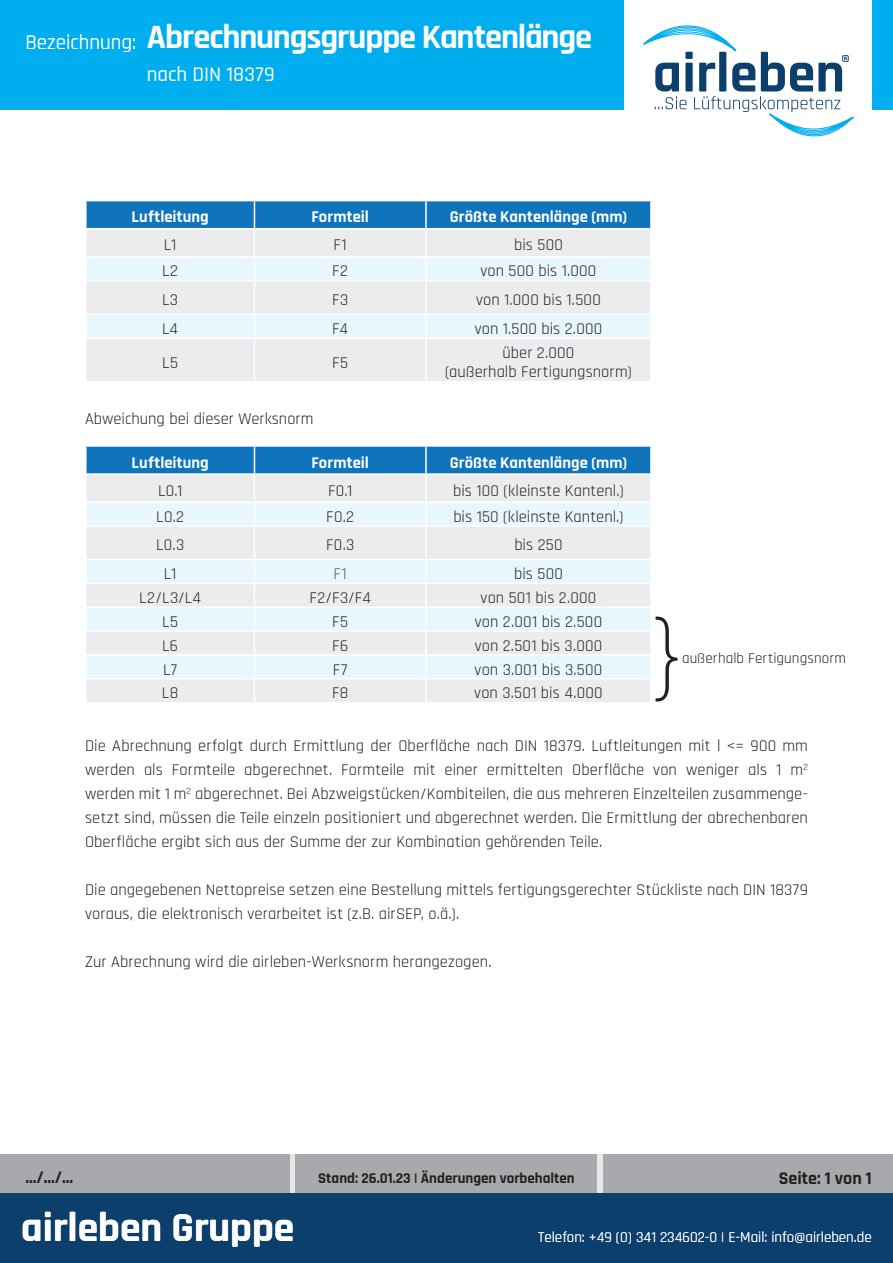
<style>
.page{position:relative;width:893px;height:1263px;background:#fff}
.page>*{position:absolute;margin:0;border:0;box-sizing:border-box;transform-origin:0 0}
.Text{font:300 114px "Rajdhani";color:#231f20}
.t1{font:700 41.55px "Rajdhani";color:#fff}
.t2{font:700 34.5px "Rajdhani";letter-spacing:-.035em;color:#fff}
.t3{font:21px "Rajdhani";color:#fff}
.t4{font:500 21px "Rajdhani";color:#fff}
.t5{font:700 18px "Rajdhani";color:#231f20}
.Text-2{font:16.5px/24px "Rajdhani";letter-spacing:.005em;color:#231f20;text-align:justify}
.Text-3{font:700 16.5px "Rajdhani";letter-spacing:.005em;color:#fff}
.Text-4{font:16.5px "Rajdhani";color:#57585a}
.t6{font:15px "Rajdhani";color:#fff}
.t7{font:700 15px "Rajdhani";color:#231f20}
.Text-5{font:15px "Rajdhani";letter-spacing:.005em;color:#231f20}
</style>
<div class="page">
<div style="left:0;top:0;width:893px;height:109px;background:#00aeef"></div>
<div style="left:625px;top:0;width:247px;height:149px;background:#fff"></div>
<svg style="left:643px;top:26px;width:210px;height:110px"></svg>
<div style="left:0;top:1193px;width:893px;height:70px;background:#0c3f6c"></div>
<div style="left:604px;top:1154px;width:289px;height:39px;background:#a8a9ad"></div>
<div style="left:296px;top:1154px;width:301px;height:39px;background:#a8a9ad"></div>
<div style="left:0;top:1154px;width:289px;height:39px;background:#a8a9ad"></div>
<div style="left:87px;top:339px;width:563px;height:42px;background:#ececee"></div>
<svg style="left:87px;top:281px;width:563px;height:56px;background:#eaf0f4"></svg>
<svg style="left:86px;top:201px;width:565px;height:79px;background:#a1c7e2"></svg>
<hr style="left:426px;top:256px;width:226px;height:2px;background:#fff">
<hr style="left:425px;top:258px;width:2px;height:22px;background:#fff">
<hr style="left:650px;top:258px;width:2px;height:22px;background:#fff">
<hr style="left:254px;top:281px;width:1px;height:32px;background:#fff">
<hr style="left:425px;top:281px;width:2px;height:32px;background:#fff">
<hr style="left:85px;top:313px;width:169px;height:2px;background:#fff">
<hr style="left:254px;top:313px;width:172px;height:2px;background:#fff">
<svg style="left:254px;top:315px;width:1px;height:22px"></svg>
<hr style="left:426px;top:313px;width:226px;height:2px;background:#fff">
<hr style="left:425px;top:315px;width:2px;height:22px;background:#fff">
<hr style="left:254px;top:339px;width:1px;height:42px;background:#fff">
<hr style="left:425px;top:339px;width:2px;height:42px;background:#fff">
<div style="left:87px;top:680px;width:563px;height:22px;background:#ececee"></div>
<svg style="left:87px;top:527px;width:563px;height:151px;background:#eaf0f5"></svg>
<svg style="left:86px;top:446px;width:565px;height:79px;background:#a1c7e2"></svg>
<hr style="left:426px;top:501px;width:226px;height:2px;background:#fff">
<hr style="left:425px;top:503px;width:2px;height:22px;background:#fff">
<hr style="left:650px;top:503px;width:2px;height:22px;background:#fff">
<hr style="left:254px;top:527px;width:1px;height:32px;background:#fff">
<hr style="left:425px;top:527px;width:2px;height:32px;background:#fff">
<hr style="left:85px;top:559px;width:169px;height:1px;background:#fff">
<hr style="left:254px;top:559px;width:172px;height:1px;background:#fff">
<hr style="left:426px;top:559px;width:226px;height:1px;background:#fff">
<hr style="left:425px;top:560px;width:2px;height:23px;background:#fff">
<hr style="left:85px;top:583px;width:169px;height:1px;background:#fff">
<hr style="left:254px;top:583px;width:172px;height:1px;background:#fff">
<hr style="left:426px;top:583px;width:226px;height:1px;background:#fff">
<hr style="left:425px;top:584px;width:2px;height:22px;background:#fff">
<hr style="left:85px;top:606px;width:169px;height:2px;background:#fff">
<hr style="left:254px;top:606px;width:172px;height:2px;background:#fff">
<hr style="left:426px;top:606px;width:226px;height:2px;background:#fff">
<hr style="left:425px;top:608px;width:2px;height:22px;background:#fff">
<hr style="left:85px;top:630px;width:169px;height:2px;background:#fff">
<hr style="left:254px;top:630px;width:172px;height:2px;background:#fff">
<hr style="left:426px;top:630px;width:226px;height:2px;background:#fff">
<hr style="left:425px;top:632px;width:2px;height:22px;background:#fff">
<hr style="left:85px;top:654px;width:169px;height:2px;background:#fff">
<hr style="left:254px;top:654px;width:172px;height:2px;background:#fff">
<hr style="left:426px;top:654px;width:226px;height:2px;background:#fff">
<hr style="left:425px;top:656px;width:2px;height:22px;background:#fff">
<svg style="left:254px;top:560px;width:1px;height:142px"></svg>
<hr style="left:425px;top:679px;width:2px;height:23px;background:#fff">
<p class="t3" style="left:26px;top:31px;width:112px">Bezeichnung:</p>
<p class="t2" style="left:147px;top:16px;width:447px">Abrechnungsgruppe Kantenlänge</p>
<p class="t4" style="left:147px;top:62px;width:130px">nach DIN 18379</p>
<p class="Text-3" style="left:131px;top:207px;width:79px">Luftleitung</p>
<p class="Text-3" style="left:311px;top:207px;width:59px">Formteil</p>
<p class="Text-3" style="left:450px;top:207px;width:179px">Größte Kantenlänge (mm)</p>
<p class="Text-2" style="left:164px;top:234px;width:14px">L1</p>
<p class="Text-2" style="left:334px;top:234px;width:15px">F1</p>
<p class="Text-2" style="left:514px;top:234px;width:50px">bis 500</p>
<p class="Text-2" style="left:162px;top:260px;width:17px">L2</p>
<p class="Text-2" style="left:332px;top:260px;width:17px">F2</p>
<p class="Text-2" style="left:480px;top:260px;width:117px">von 500 bis 1.000</p>
<p class="Text-2" style="left:162px;top:288px;width:18px">L3</p>
<p class="Text-2" style="left:332px;top:288px;width:18px">F3</p>
<p class="Text-2" style="left:476px;top:288px;width:126px">von 1.000 bis 1.500</p>
<p class="Text-2" style="left:162px;top:317px;width:18px">L4</p>
<p class="Text-2" style="left:332px;top:317px;width:17px">F4</p>
<p class="Text-2" style="left:475px;top:317px;width:129px">von 1.500 bis 2.000</p>
<p class="Text-2" style="left:162px;top:351px;width:17px">L5</p>
<p class="Text-2" style="left:332px;top:351px;width:17px">F5</p>
<p class="Text-2" style="left:502px;top:341px;width:73px">über 2.000</p>
<p class="Text-2" style="left:445px;top:361px;width:188px">(außerhalb Fertigungsnorm)</p>
<p class="Text-2" style="left:85px;top:407px;width:230px">Abweichung bei dieser Werksnorm</p>
<p class="Text-3" style="left:131px;top:452px;width:79px">Luftleitung</p>
<p class="Text-3" style="left:311px;top:452px;width:59px">Formteil</p>
<p class="Text-3" style="left:450px;top:452px;width:179px">Größte Kantenlänge (mm)</p>
<p class="Text-2" style="left:158px;top:479px;width:26px">L0.1</p>
<p class="Text-2" style="left:328px;top:479px;width:26px">F0.1</p>
<p class="Text-2" style="left:453px;top:479px;width:172px">bis 100 (kleinste Kantenl.)</p>
<p class="Text-2" style="left:156px;top:505px;width:29px">L0.2</p>
<p class="Text-2" style="left:326px;top:505px;width:29px">F0.2</p>
<p class="Text-2" style="left:453px;top:505px;width:172px">bis 150 (kleinste Kantenl.)</p>
<p class="Text-2" style="left:156px;top:534px;width:30px">L0.3</p>
<p class="Text-2" style="left:326px;top:534px;width:30px">F0.3</p>
<p class="Text-2" style="left:514px;top:534px;width:50px">bis 250</p>
<p class="Text-2" style="left:164px;top:562px;width:14px">L1</p>
<p class="Text-4" style="left:334px;top:564px;width:15px">F1</p>
<p class="Text-2" style="left:514px;top:562px;width:50px">bis 500</p>
<p class="Text-2" style="left:139px;top:586px;width:63px">L2/L3/L4</p>
<p class="Text-2" style="left:309px;top:586px;width:63px">F2/F3/F4</p>
<p class="Text-2" style="left:481px;top:586px;width:117px">von 501 bis 2.000</p>
<p class="Text-2" style="left:162px;top:610px;width:17px">L5</p>
<p class="Text-2" style="left:332px;top:610px;width:17px">F5</p>
<p class="Text-2" style="left:475px;top:610px;width:129px">von 2.001 bis 2.500</p>
<p class="Text-2" style="left:162px;top:634px;width:18px">L6</p>
<p class="Text-2" style="left:332px;top:634px;width:18px">F6</p>
<p class="Text-2" style="left:475px;top:634px;width:129px">von 2.501 bis 3.000</p>
<p class="Text-2" style="left:163px;top:658px;width:16px">L7</p>
<p class="Text-2" style="left:333px;top:658px;width:16px">F7</p>
<p class="Text-2" style="left:475px;top:658px;width:129px">von 3.001 bis 3.500</p>
<p class="Text-2" style="left:162px;top:682px;width:18px">L8</p>
<p class="Text-2" style="left:332px;top:682px;width:18px">F8</p>
<p class="Text-2" style="left:474px;top:682px;width:130px">von 3.501 bis 4.000</p>
<p class="Text" style="left:651px;top:590px;width:35px">}</p>
<p class="Text-5" style="left:682px;top:650px;width:165px">außerhalb Fertigungsnorm</p>
<p class="Text-2" style="left:85px;top:734px;width:724px">Die Abrechnung erfolgt durch Ermittlung der Oberfläche nach DIN 18379. Luftleitungen mit l &lt;= 900 mm werden als Formteile abgerechnet. Formteile mit einer ermittelten Oberfläche von weniger als 1 m<sup>2 </sup>werden mit 1 m<sup>2</sup> abgerechnet. Bei Abzweigstücken/Kombiteilen, die aus mehreren Einzelteilen zusammenge&shy;setzt sind, müssen die Teile einzeln positioniert und abgerechnet werden. Die Ermittlung der abrechenbaren Oberfläche ergibt sich aus der Summe der zur Kombination gehörenden Teile.</p>
<p class="Text-2" style="left:85px;top:878px;width:724px">Die angegebenen Nettopreise setzen eine Bestellung mittels fertigungsgerechter Stückliste nach DIN 18379 voraus, die elektronisch verarbeitet ist (z.B. airSEP, o.ä.).</p>
<p class="Text-2" style="left:85px;top:950px;width:408px">Zur Abrechnung wird die airleben-Werksnorm herangezogen.</p>
<p class="t5" style="left:26px;top:1166px;width:49px">.../.../...</p>
<p class="t7" style="left:318px;top:1168px;width:258px">Stand: 26.01.23 | Änderungen vorbehalten</p>
<p class="t5" style="left:779px;top:1167px;width:94px">Seite: 1 von 1</p>
<p class="t1" style="left:21px;top:1202px;width:275px">airleben Gruppe</p>
<p class="t6" style="left:538px;top:1228px;width:335px">Telefon: +49 (0) 341 234602-0 | E-Mail: info@airleben.de</p>
</div>
